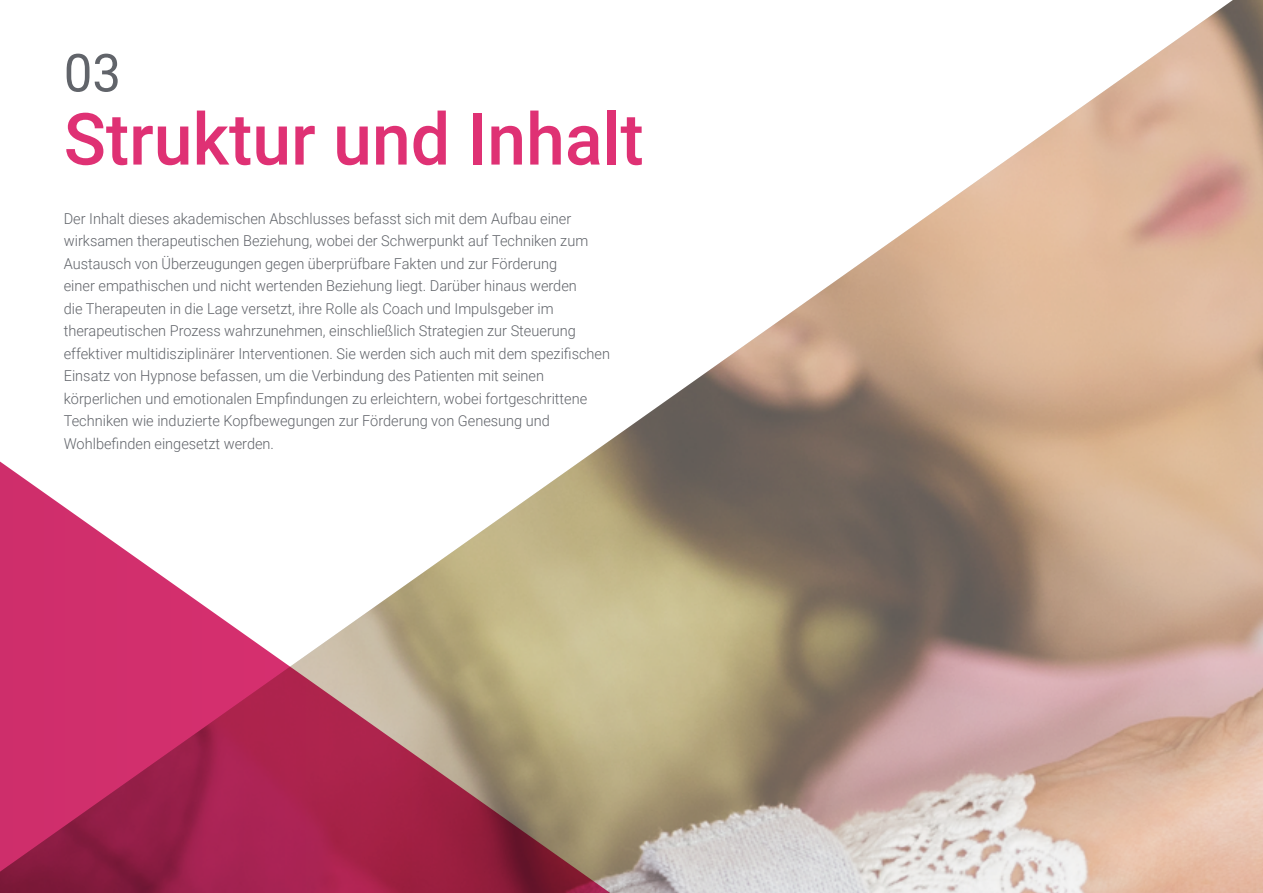
<style>
.page{position:relative;width:1263px;height:893px;background:#fff}
.page>*{position:absolute;margin:0;border:0;box-sizing:border-box;transform-origin:0 0}
.t1{font:500 72px "Roboto";color:#df3174}
.t2{font:52.5px "Roboto";color:#61646a}
.t3{font:300 15px/22.5px "Roboto";color:#61646a}
</style>
<div class="page">
<img style="left:602px;top:0;width:661px;height:893px">
<svg style="left:0;top:446px;width:640px;height:447px"></svg>
<h2 class="t2" style="left:64px;top:36px;width:59px">03</h2>
<h1 class="t1" style="left:64px;top:89px;width:581px">Struktur und Inhalt</h1>
<p class="t3" style="left:64px;top:207px;width:548px">Der Inhalt dieses akademischen Abschlusses befasst sich mit dem Aufbau einer wirksamen therapeutischen Beziehung, wobei der Schwerpunkt auf Techniken zum Austausch von Überzeugungen gegen überprüfbare Fakten und zur Förderung<br>einer empathischen und nicht wertenden Beziehung liegt. Darüber hinaus werden<br>die Therapeuten in die Lage versetzt, ihre Rolle als Coach und Impulsgeber im therapeutischen Prozess wahrzunehmen, einschließlich Strategien zur Steuerung effektiver multidisziplinärer Interventionen. Sie werden sich auch mit dem spezifischen Einsatz von Hypnose befassen, um die Verbindung des Patienten mit seinen körperlichen und emotionalen Empfindungen zu erleichtern, wobei fortgeschrittene Techniken wie induzierte Kopfbewegungen zur Förderung von Genesung und Wohlbefinden eingesetzt werden.</p>
</div>
